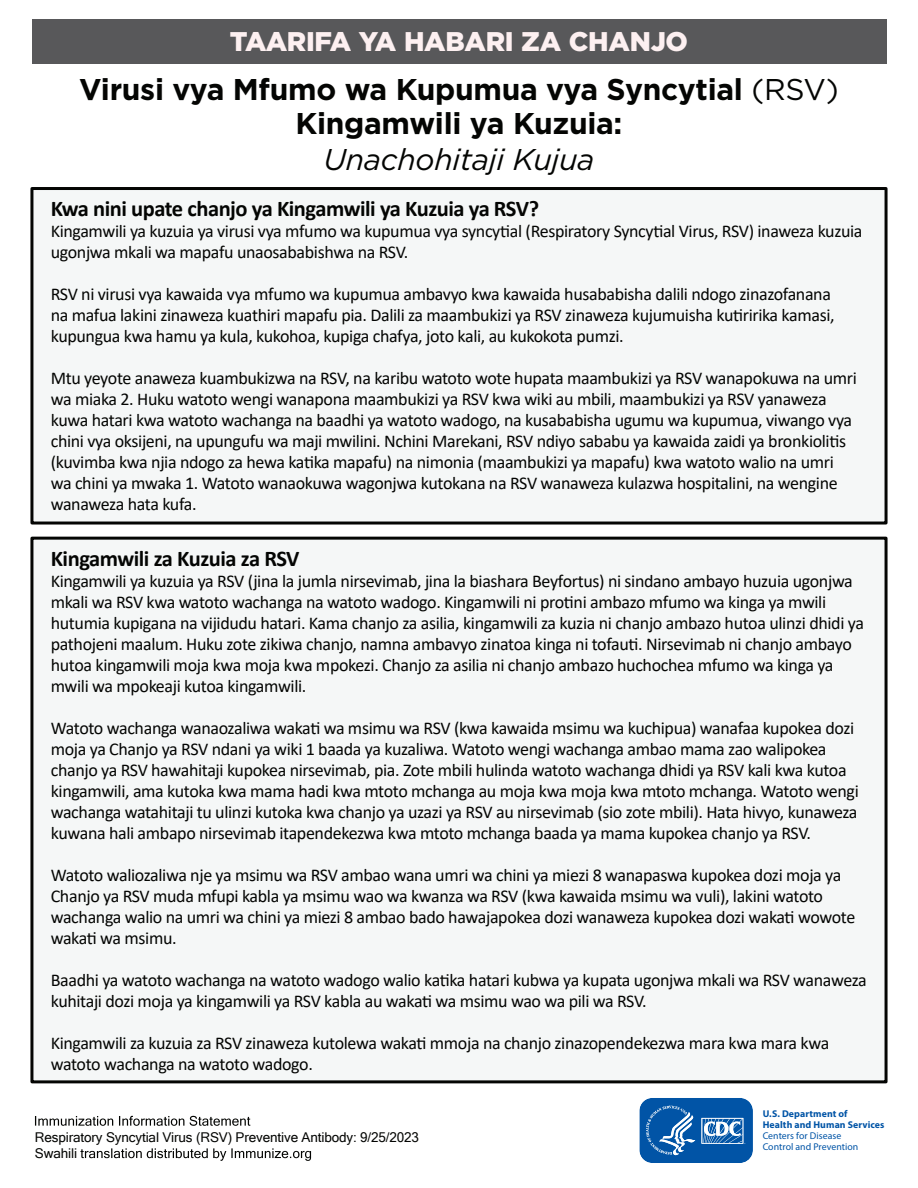
<style>
.page{position:relative;width:918px;height:1188px;background:#fff}
.page>*{position:absolute;margin:0;border:0;box-sizing:border-box;transform-origin:0 0}
.t1{font:700 30px/34.5px "Gotham";letter-spacing:-.01em;color:#040503;text-align:center}
.t2{font:italic 30px "Gotham";letter-spacing:-.01em;color:#040503}
.t3{font:900 27px "Gotham";letter-spacing:-.01em;color:#fdf0f1}
.t4{font:700 22.5px "Calibri";letter-spacing:-.02em;color:#040503}
.t5{font:18px/21px "Calibri";letter-spacing:-.02em;color:#040503}
.t6{font:13.5px/16.2px "Microsoft Sans Serif";letter-spacing:-.01em;color:#040503}
.t7{font:700 9.75px/10.9px "Myriad Pro";letter-spacing:.01em;color:#0154a6}
.t8{font:9.75px/10.9px "Myriad Pro";color:#0154a6}
.s1{font-weight:400}
</style>
<div class="page">
<div style="left:32px;top:19px;width:854px;height:44px;background:#58585a"></div>
<div style="left:30px;top:187px;width:858px;height:338px;background:#f5f7f7;border:3px solid #040503"></div>
<div style="left:30px;top:537px;width:858px;height:546px;background:#f5f7f7;border:3px solid #040503"></div>
<hr style="left:0;top:0;width:32px;height:1px;background:#62ccec">
<hr style="left:36px;top:0;width:32px;height:1px;background:#bee3de">
<hr style="left:143px;top:0;width:33px;height:1px;background:#58388e">
<svg style="left:639px;top:1098px;width:114px;height:65px"></svg>
<svg style="left:35px;top:1116px;width:215px;height:10px"></svg>
<svg style="left:80px;top:1148px;width:231px;height:13px"></svg>
<h2 class="t3" style="left:230px;top:23px;width:460px">TAARIFA YA HABARI ZA CHANJO</h2>
<h1 class="t1" style="left:79px;top:72px;width:761px">Virusi vya Mfumo wa Kupumua vya Syncytial <span class="s1">(RSV)<br></span>Kingamwili ya Kuzuia:</h1>
<h1 class="t2" style="left:323px;top:140px;width:273px">Unachohitaji Kujua</h1>
<p class="t4" style="left:51px;top:193px;width:490px">Kwa nini upate chanjo ya Kingamwili ya Kuzuia ya RSV?</p>
<p class="t5" style="left:51px;top:220px;width:813px">Kingamwili ya kuzuia ya virusi vya mfumo wa kupumua vya syncytial (Respiratory Syncytial Virus, RSV) inaweza kuzuia ugonjwa mkali wa mapafu unaosababishwa na RSV.</p>
<p class="t5" style="left:51px;top:283px;width:785px">RSV ni virusi vya kawaida vya mfumo wa kupumua ambavyo kwa kawaida husababisha dalili ndogo zinazofanana na mafua lakini zinaweza kuathiri mapafu pia. Dalili za maambukizi ya RSV zinaweza kujumuisha kutiririka kamasi, kupungua kwa hamu ya kula, kukohoa, kupiga chafya, joto kali, au kukokota pumzi.</p>
<p class="t5" style="left:51px;top:367px;width:808px">Mtu yeyote anaweza kuambukizwa na RSV, na karibu watoto wote hupata maambukizi ya RSV wanapokuwa na umri wa miaka 2. Huku watoto wengi wanapona maambukizi ya RSV kwa wiki au mbili, maambukizi ya RSV yanaweza kuwa hatari kwa watoto wachanga na baadhi ya watoto wadogo, na kusababisha ugumu wa kupumua, viwango vya chini vya oksijeni, na upungufu wa maji mwilini. Nchini Marekani, RSV ndiyo sababu ya kawaida zaidi ya bronkiolitis (kuvimba kwa njia ndogo za hewa katika mapafu) na nimonia (maambukizi ya mapafu) kwa watoto walio na umri wa chini ya mwaka 1. Watoto wanaokuwa wagonjwa kutokana na RSV wanaweza kulazwa hospitalini, na wengine wanaweza hata kufa.</p>
<p class="t4" style="left:51px;top:542px;width:250px">Kingamwili za Kuzuia za RSV</p>
<p class="t5" style="left:51px;top:570px;width:815px">Kingamwili ya kuzuia ya RSV (jina la jumla nirsevimab, jina la biashara Beyfortus) ni sindano ambayo huzuia ugonjwa mkali wa RSV kwa watoto wachanga na watoto wadogo. Kingamwili ni protini ambazo mfumo wa kinga ya mwili hutumia kupigana na vijidudu hatari. Kama chanjo za asilia, kingamwili za kuzia ni chanjo ambazo hutoa ulinzi dhidi ya pathojeni maalum. Huku zote zikiwa chanjo, namna ambavyo zinatoa kinga ni tofauti. Nirsevimab ni chanjo ambayo hutoa kingamwili moja kwa moja kwa mpokezi. Chanjo za asilia ni chanjo ambazo huchochea mfumo wa kinga ya mwili wa mpokeaji kutoa kingamwili.</p>
<p class="t5" style="left:51px;top:717px;width:810px">Watoto wachanga wanaozaliwa wakati wa msimu wa RSV (kwa kawaida msimu wa kuchipua) wanafaa kupokea dozi moja ya Chanjo ya RSV ndani ya wiki 1 baada ya kuzaliwa. Watoto wengi wachanga ambao mama zao walipokea chanjo ya RSV hawahitaji kupokea nirsevimab, pia. Zote mbili hulinda watoto wachanga dhidi ya RSV kali kwa kutoa kingamwili, ama kutoka kwa mama hadi kwa mtoto mchanga au moja kwa moja kwa mtoto mchanga. Watoto wengi wachanga watahitaji tu ulinzi kutoka kwa chanjo ya uzazi ya RSV au nirsevimab (sio zote mbili). Hata hivyo, kunaweza kuwana hali ambapo nirsevimab itapendekezwa kwa mtoto mchanga baada ya mama kupokea chanjo ya RSV.</p>
<p class="t5" style="left:51px;top:864px;width:806px">Watoto waliozaliwa nje ya msimu wa RSV ambao wana umri wa chini ya miezi 8 wanapaswa kupokea dozi moja ya Chanjo ya RSV muda mfupi kabla ya msimu wao wa kwanza wa RSV (kwa kawaida msimu wa vuli), lakini watoto wachanga walio na umri wa chini ya miezi 8 ambao bado hawajapokea dozi wanaweza kupokea dozi wakati wowote wakati wa msimu.</p>
<p class="t5" style="left:51px;top:969px;width:818px">Baadhi ya watoto wachanga na watoto wadogo walio katika hatari kubwa ya kupata ugonjwa mkali wa RSV wanaweza kuhitaji dozi moja ya kingamwili ya RSV kabla au wakati wa msimu wao wa pili wa RSV.</p>
<p class="t5" style="left:51px;top:1032px;width:780px">Kingamwili za kuzuia za RSV zinaweza kutolewa wakati mmoja na chanjo zinazopendekezwa mara kwa mara kwa watoto wachanga na watoto wadogo.</p>
<p class="t6" style="left:35px;top:1129px;width:386px">Respiratory Syncytial Virus (RSV) Preventive Antibody: 9/25/2023<br>Swahili</p>
<p class="t7" style="left:763px;top:1108px;width:123px">U.S. Department of<br>Health and Human Services</p>
<p class="t8" style="left:763px;top:1130px;width:97px">Centers for Disease<br>Control and Prevention</p>
</div>
